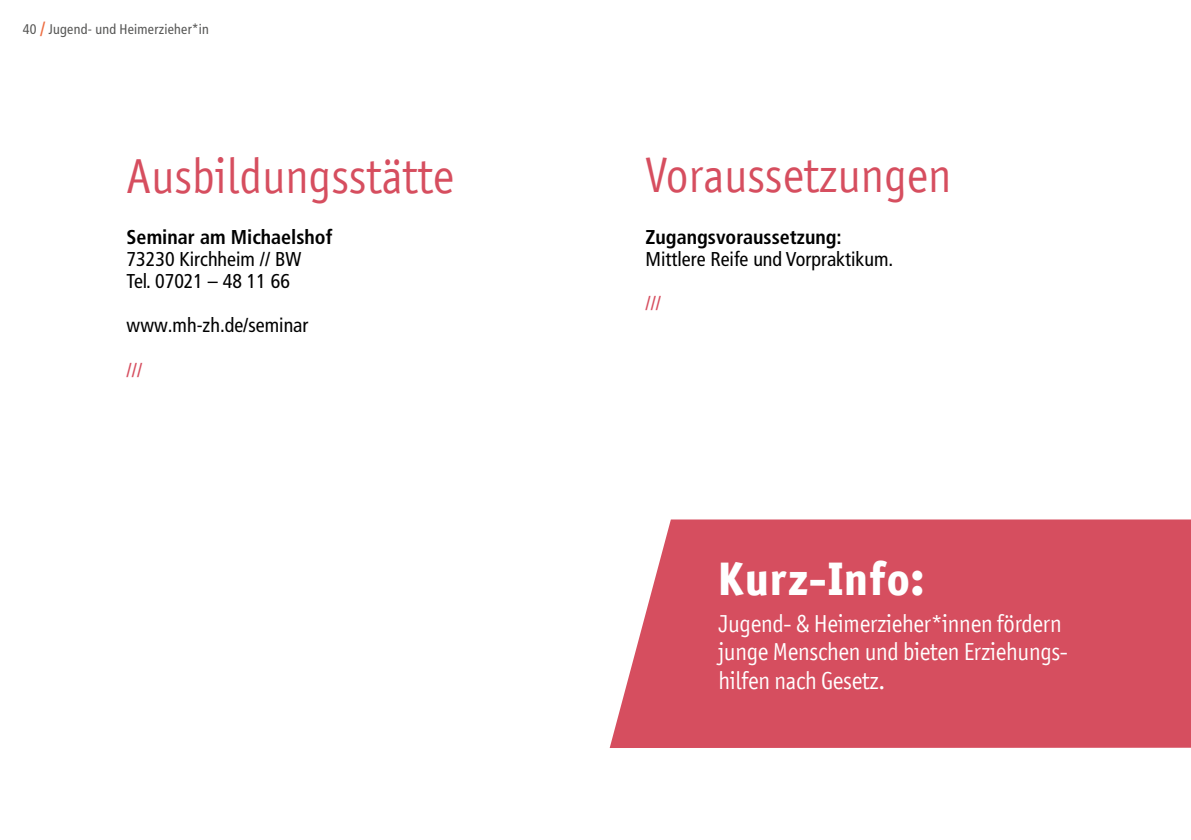
<style>
.page{position:relative;width:1191px;height:840px;background:#fff}
.page>*{position:absolute;margin:0;border:0;box-sizing:border-box;transform-origin:0 0}
.t1{font:48px "Axel";color:#d64e5f}
.t2{font:700 46px "Axel";letter-spacing:.03em;color:#fff}
.t3{font:24px/28.8px "Axel";letter-spacing:-.01em;color:#fff}
.t4{font:condensed 20px/22px "Frutiger LT Pro";color:#000}
.t5{font:700 condensed 20px "Frutiger LT Pro";color:#000}
.t6{font:condensed 20px "Frutiger LT Pro";color:#d64e5f}
.t7{font:condensed 14px "Frutiger LT Pro";letter-spacing:.02em;color:#575756}
.s1{font-size:20.4px;color:#ed6d41}
</style>
<div class="page">
<div style="left:610px;top:519px;width:581px;height:228px;background:#d64e5f"></div>
<p class="t7" style="left:23px;top:21px;width:188px">40 <span class="s1">/</span> Jugend- und Heimerzieher*in</p>
<h1 class="t1" style="left:127px;top:148px;width:329px">Ausbildungsstätte</h1>
<p class="t5" style="left:127px;top:225px;width:207px">Seminar am Michaelshof</p>
<p class="t4" style="left:127px;top:248px;width:176px">73230 Kirchheim // BW<br>Tel. 07021 – 48 11 66</p>
<p class="t4" style="left:127px;top:314px;width:183px">www.mh-zh.de/seminar</p>
<p class="t6" style="left:127px;top:358px;width:17px">///</p>
<h1 class="t1" style="left:645px;top:148px;width:307px">Voraussetzungen</h1>
<p class="t5" style="left:645px;top:225px;width:198px">Zugangsvoraussetzung:</p>
<p class="t4" style="left:645px;top:248px;width:249px">Mittlere Reife und Vorpraktikum.</p>
<p class="t6" style="left:645px;top:291px;width:17px">///</p>
<h2 class="t2" style="left:718px;top:549px;width:208px">Kurz-Info:</h2>
<p class="t3" style="left:718px;top:608px;width:351px">Jugend- &amp; Heimerzieher*innen fördern junge Menschen und bieten Erziehungs&shy;hilfen nach Gesetz.</p>
</div>
